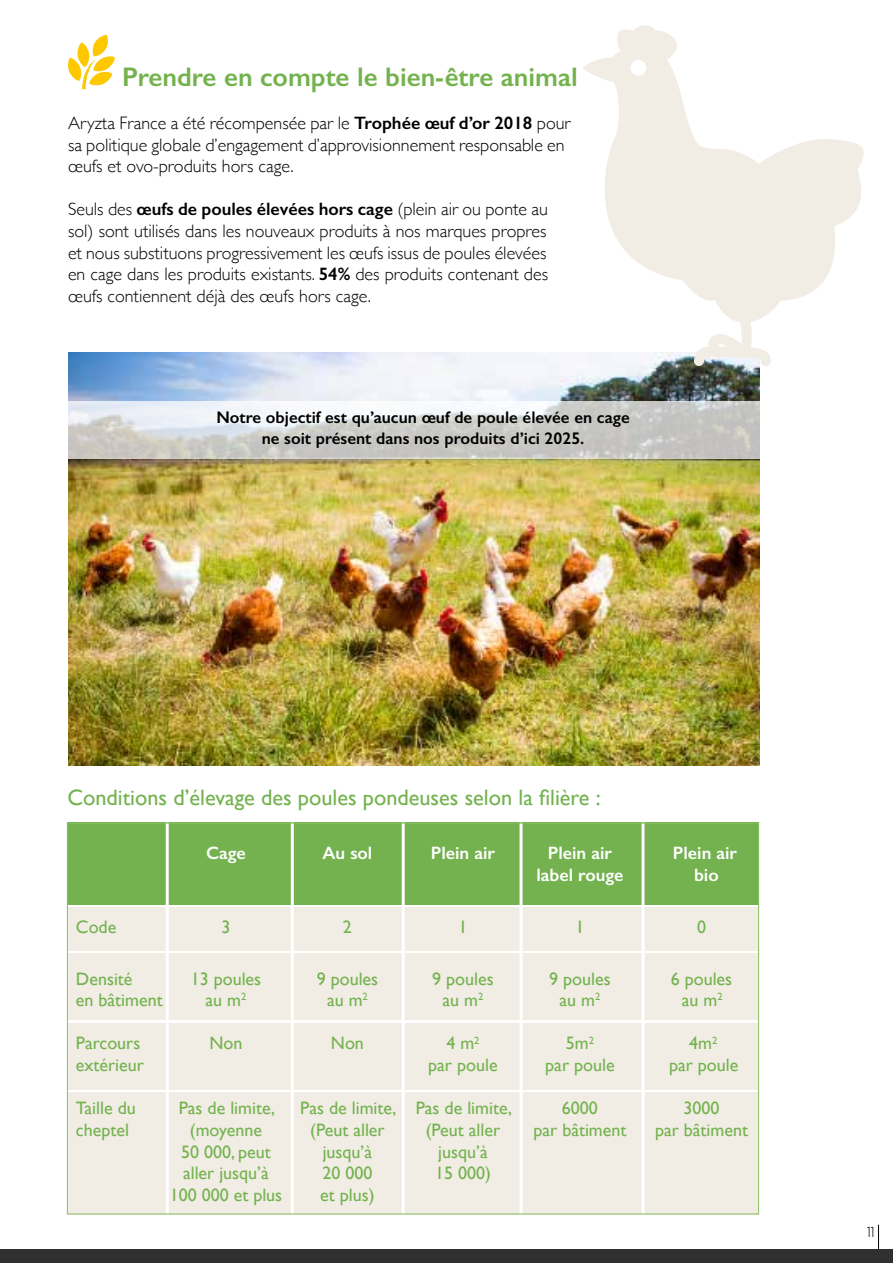
<style>
.page{position:relative;width:893px;height:1263px;background:#fff}
.page>*{position:absolute;margin:0;border:0;box-sizing:border-box;transform-origin:0 0}
.t1{font:600 27px "Gill Sans";color:#73b24e}
.t2{font:22.35px "Gill Sans";color:#73b24e}
.t3{font:300 18px/21.6px "Gill Sans";color:#000}
.t4{font:18px "Gill Sans";color:#73b24e}
.t5{font:600 18px "Gill Sans";color:#fff}
.t6{font:600 16.8px/20.2px "Gill Sans";color:#000;text-align:center}
.t7{font:300 13.05px "Comfortaa";color:#1c1c1c}
.s1{font-weight:600}
</style>
<div class="page">
<div style="left:67px;top:907px;width:692px;height:43px;background:#f1ede4"></div>
<div style="left:67px;top:953px;width:692px;height:67px;background:#f1ede4"></div>
<div style="left:67px;top:1023px;width:692px;height:66px;background:#f1ede4"></div>
<div style="left:67px;top:1092px;width:692px;height:123px;background:#f1ede4"></div>
<div style="left:0;top:1249px;width:893px;height:14px;background:#303030"></div>
<svg style="left:68px;top:35px;width:47px;height:54px"></svg>
<div style="left:67px;top:822px;width:692px;height:83px;background:#73b24e"></div>
<hr style="left:166px;top:822px;width:3px;height:393px;background:#fff">
<hr style="left:291px;top:822px;width:3px;height:393px;background:#fff">
<hr style="left:402px;top:822px;width:3px;height:393px;background:#fff">
<hr style="left:520px;top:822px;width:3px;height:393px;background:#fff">
<hr style="left:641px;top:822px;width:3px;height:393px;background:#fff">
<img style="left:68px;top:353px;width:691px;height:413px">
<svg style="left:68px;top:401px;width:691px;height:57px;fill:#cccbc7"></svg>
<svg style="left:583px;top:25px;width:281px;height:341px"></svg>
<svg style="left:878px;top:1225px;width:1px;height:24px"></svg>
<h1 class="t1" style="left:122px;top:60px;width:457px">Prendre en compte le bien-être animal</h1>
<p class="t3" style="left:68px;top:112px;width:504px">Aryzta France a été récompensée par le <span class="s1">Trophée œuf d’or 2018</span> pour sa politique globale d’engagement d’approvisionnement responsable en œufs et ovo-produits hors cage.</p>
<p class="t3" style="left:68px;top:198px;width:482px;text-align:justify">Seuls des <span class="s1">œufs de poules élevées hors cage</span> (plein air ou ponte au sol) sont utilisés dans les nouveaux produits à nos marques propres et nous substituons progressivement les œufs issus de poules élevées en cage dans les produits existants. <span class="s1">54%</span> des produits contenant des œufs contiennent déjà des œufs hors cage.</p>
<p class="t6" style="left:216px;top:407px;width:415px">Notre objectif est qu’aucun œuf de poule élevée en cage ne soit présent dans nos produits d’ici 2025.</p>
<p class="t2" style="left:67px;top:784px;width:535px">Conditions d’élevage des poules pondeuses selon la filière :</p>
<p class="t5" style="left:206px;top:842px;width:41px">Cage</p>
<p class="t5" style="left:323px;top:842px;width:51px">Au sol</p>
<p class="t5" style="left:431px;top:842px;width:66px">Plein air</p>
<p class="t5" style="left:548px;top:842px;width:66px">Plein air</p>
<p class="t5" style="left:673px;top:842px;width:66px">Plein air</p>
<p class="t5" style="left:536px;top:864px;width:89px">label rouge</p>
<p class="t5" style="left:694px;top:864px;width:26px">bio</p>
<p class="t4" style="left:76px;top:916px;width:42px">Code</p>
<p class="t4" style="left:221px;top:916px;width:10px">3</p>
<p class="t4" style="left:343px;top:916px;width:10px">2</p>
<p class="t4" style="left:458px;top:916px;width:10px">1</p>
<p class="t4" style="left:575px;top:916px;width:10px">1</p>
<p class="t4" style="left:697px;top:916px;width:10px">0</p>
<p class="t4" style="left:76px;top:968px;width:58px">Densité</p>
<p class="t4" style="left:191px;top:968px;width:72px">13 poules</p>
<p class="t4" style="left:317px;top:968px;width:63px">9 poules</p>
<p class="t4" style="left:432px;top:968px;width:63px">9 poules</p>
<p class="t4" style="left:549px;top:968px;width:63px">9 poules</p>
<p class="t4" style="left:671px;top:968px;width:63px">6 poules</p>
<p class="t4" style="left:76px;top:989px;width:88px">en bâtiment</p>
<p class="t4" style="left:206px;top:989px;width:42px">au m<sup>2</sup></p>
<p class="t4" style="left:327px;top:989px;width:42px">au m<sup>2</sup></p>
<p class="t4" style="left:443px;top:989px;width:42px">au m<sup>2</sup></p>
<p class="t4" style="left:560px;top:989px;width:42px">au m<sup>2</sup></p>
<p class="t4" style="left:682px;top:989px;width:42px">au m<sup>2</sup></p>
<p class="t4" style="left:76px;top:1033px;width:66px">Parcours</p>
<p class="t4" style="left:209px;top:1033px;width:34px">Non</p>
<p class="t4" style="left:331px;top:1033px;width:34px">Non</p>
<p class="t4" style="left:446px;top:1033px;width:35px">4 m<sup>2</sup></p>
<p class="t4" style="left:566px;top:1033px;width:30px">5m<sup>2</sup></p>
<p class="t4" style="left:689px;top:1033px;width:30px">4m<sup>2</sup></p>
<p class="t4" style="left:76px;top:1054px;width:70px">extérieur</p>
<p class="t4" style="left:428px;top:1054px;width:71px">par poule</p>
<p class="t4" style="left:545px;top:1054px;width:71px">par poule</p>
<p class="t4" style="left:669px;top:1054px;width:71px">par poule</p>
<p class="t4" style="left:76px;top:1097px;width:61px">Taille du</p>
<p class="t4" style="left:179px;top:1097px;width:98px">Pas de limite,</p>
<p class="t4" style="left:300px;top:1097px;width:213px">Pas de limite, Pas de limite,</p>
<p class="t4" style="left:562px;top:1097px;width:37px">6000</p>
<p class="t4" style="left:683px;top:1097px;width:37px">3000</p>
<p class="t4" style="left:76px;top:1119px;width:55px">cheptel</p>
<p class="t4" style="left:190px;top:1119px;width:74px">(moyenne</p>
<p class="t4" style="left:310px;top:1119px;width:76px">(Peut aller</p>
<p class="t4" style="left:426px;top:1119px;width:76px">(Peut aller</p>
<p class="t4" style="left:533px;top:1119px;width:94px">par bâtiment</p>
<p class="t4" style="left:655px;top:1119px;width:94px">par bâtiment</p>
<p class="t4" style="left:181px;top:1141px;width:91px">50 000, peut</p>
<p class="t4" style="left:323px;top:1141px;width:51px">jusqu’à</p>
<p class="t4" style="left:438px;top:1141px;width:51px">jusqu’à</p>
<p class="t4" style="left:183px;top:1162px;width:87px">aller jusqu’à</p>
<p class="t4" style="left:322px;top:1162px;width:52px">20 000</p>
<p class="t4" style="left:435px;top:1162px;width:57px">15 000)</p>
<p class="t4" style="left:170px;top:1184px;width:114px">100 000 et plus</p>
<p class="t4" style="left:320px;top:1184px;width:56px">et plus)</p>
<p class="t7" style="left:867px;top:1224px;width:9px">11</p>
</div>
